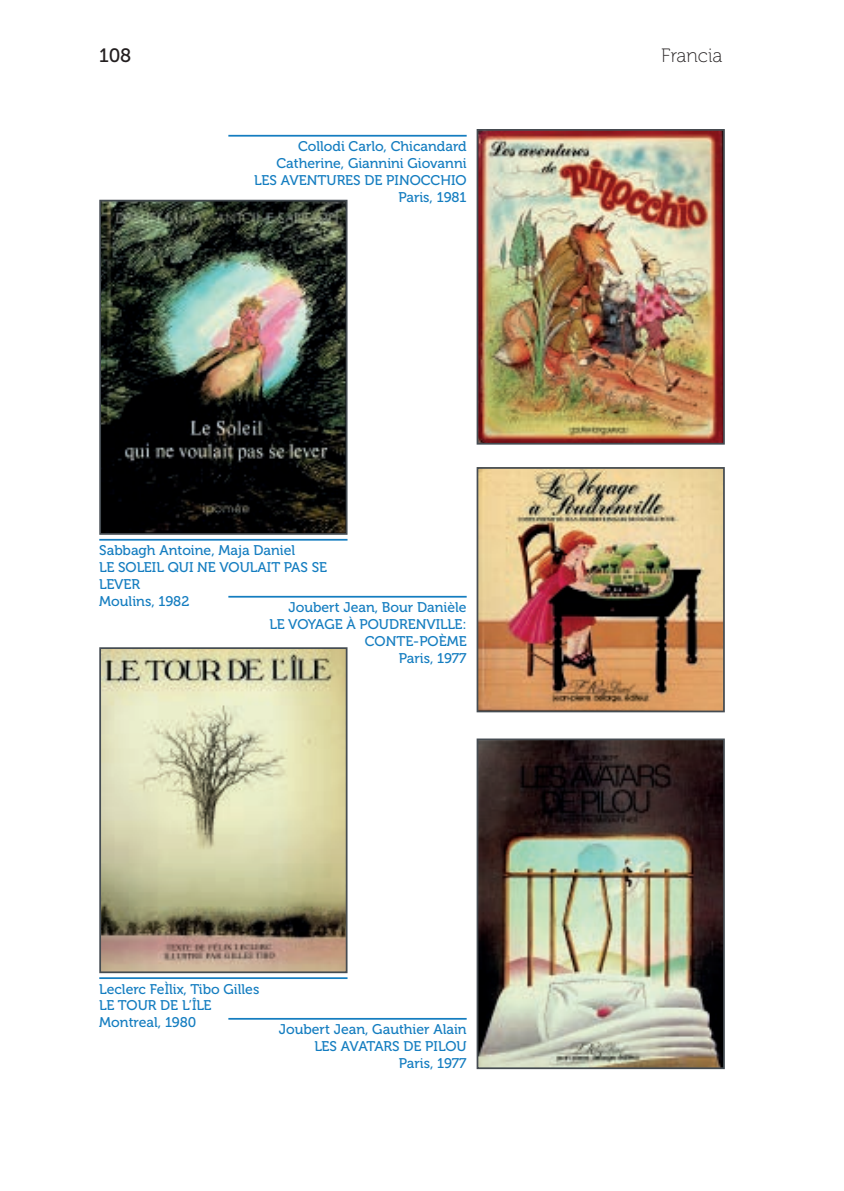
<style>
.page{position:relative;width:844px;height:1191px;background:#fff}
.page>*{position:absolute;margin:0;border:0;box-sizing:border-box;transform-origin:0 0}
.t1{font:19.25px "Museo 100";color:#231f20}
.t2{font:19.25px "Museo 500";color:#231f20}
.DIDA_SX{font:14px/16.8px "Museo 500";color:#147dc0;text-align:right}
.DIDA{font:14px/16.8px "Museo 500";color:#147dc0}
</style>
<div class="page">
<img style="left:479px;top:132px;width:242px;height:309px">
<div style="left:476px;top:129px;width:248px;height:315px;border:2px solid #454c52"></div>
<hr style="left:228px;top:135px;width:238px;height:2px;background:#147dc0">
<img style="left:479px;top:741px;width:242px;height:325px">
<div style="left:476px;top:738px;width:248px;height:331px;border:2px solid #454c52"></div>
<hr style="left:228px;top:1018px;width:238px;height:1px;background:#147dc0">
<img style="left:479px;top:470px;width:242px;height:239px">
<div style="left:476px;top:467px;width:248px;height:245px;border:2px solid #454c52"></div>
<hr style="left:228px;top:596px;width:238px;height:1px;background:#147dc0">
<img style="left:102px;top:650px;width:242px;height:320px">
<div style="left:99px;top:647px;width:248px;height:326px;border:2px solid #454c52"></div>
<hr style="left:99px;top:977px;width:248px;height:2px;background:#147dc0">
<img style="left:102px;top:203px;width:242px;height:329px">
<div style="left:99px;top:200px;width:248px;height:335px;border:2px solid #454c52"></div>
<hr style="left:99px;top:539px;width:248px;height:1px;background:#147dc0">
<h1 class="t2" style="left:99px;top:44px;width:33px">108</h1>
<h1 class="t1" style="left:661px;top:45px;width:63px">Francia</h1>
<p class="DIDA_SX" style="left:276px;top:138px;width:192px">Collodi Carlo, Chicandard<br>Catherine, Giannini Giovanni</p>
<p class="DIDA_SX" style="left:254px;top:172px;width:214px">LES AVENTURES DE PINOCCHIO</p>
<p class="DIDA_SX" style="left:398px;top:189px;width:70px">Paris, 1981</p>
<p class="DIDA" style="left:99px;top:542px;width:197px">Sabbagh Antoine, Maja Daniel</p>
<p class="DIDA" style="left:99px;top:559px;width:229px">LE SOLEIL QUI NE VOULAIT PAS SE<br>LEVER</p>
<p class="DIDA" style="left:99px;top:592px;width:92px">Moulins, 1982</p>
<p class="DIDA_SX" style="left:288px;top:599px;width:180px">Joubert Jean, Bour Danièle</p>
<p class="DIDA_SX" style="left:269px;top:616px;width:198px">LE VOYAGE À POUDRENVILLE:<br>CONTE-POÈME</p>
<p class="DIDA_SX" style="left:399px;top:649px;width:69px">Paris, 1977</p>
<p class="DIDA" style="left:99px;top:980px;width:161px">Leclerc FeÌlix, Tibo Gilles</p>
<p class="DIDA" style="left:99px;top:997px;width:114px">LE TOUR DE L’ÎLE</p>
<p class="DIDA" style="left:99px;top:1014px;width:98px">Montreal, 1980</p>
<p class="DIDA_SX" style="left:279px;top:1021px;width:189px">Joubert Jean, Gauthier Alain</p>
<p class="DIDA_SX" style="left:314px;top:1038px;width:154px">LES AVATARS DE PILOU</p>
<p class="DIDA_SX" style="left:399px;top:1055px;width:69px">Paris, 1977</p>
</div>
